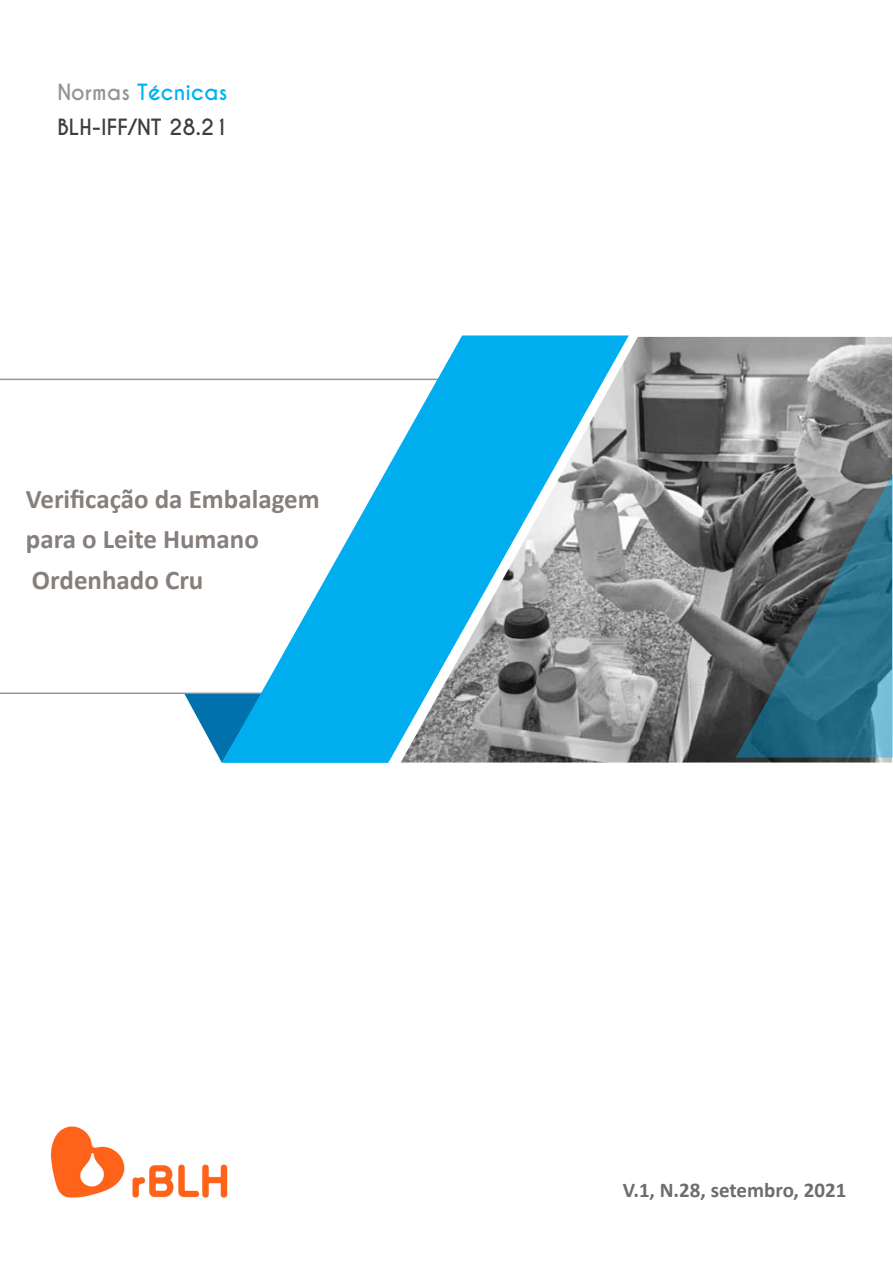
<style>
.page{position:relative;width:893px;height:1263px;background:#fff}
.page>*{position:absolute;margin:0;border:0;box-sizing:border-box;transform-origin:0 0}
.corpo_do_texto{font:700 27px "Calibri";color:#867f7c}
.corpo_do_texto-2{font:700 21px/34.5px "Caviar Dreams";color:#3e3e3f}
.t1{font:700 21px "Calibri";color:#6c6d70}
.s1{color:#939598}
.s2{color:#00b3ef}
</style>
<div class="page">
<hr style="left:0;top:379px;width:509px;height:1px;background:#939598">
<hr style="left:0;top:692px;width:356px;height:2px;background:#939598">
<img style="left:629px;top:337px;width:263px;height:426px">
<svg style="left:184px;top:694px;width:38px;height:69px"></svg>
<svg style="left:222px;top:335px;width:407px;height:428px"></svg>
<svg style="left:736px;top:473px;width:157px;height:284px;background:#466a77"></svg>
<img style="left:50px;top:1126px;width:178px;height:72px">
<p class="corpo_do_texto-2" style="left:57px;top:76px;width:173px"><span class="s1">Normas</span> <span class="s2">Técnicas<br></span>BLH-IFF/NT 28.21</p>
<p class="corpo_do_texto" style="left:26px;top:482px;width:295px">Verificação da Embalagem</p>
<p class="corpo_do_texto" style="left:26px;top:522px;width:235px">para o Leite Humano</p>
<p class="corpo_do_texto" style="left:32px;top:563px;width:173px">Ordenhado Cru</p>
<p class="t1" style="left:623px;top:1176px;width:225px">V.1, N.28, setembro, 2021</p>
</div>
